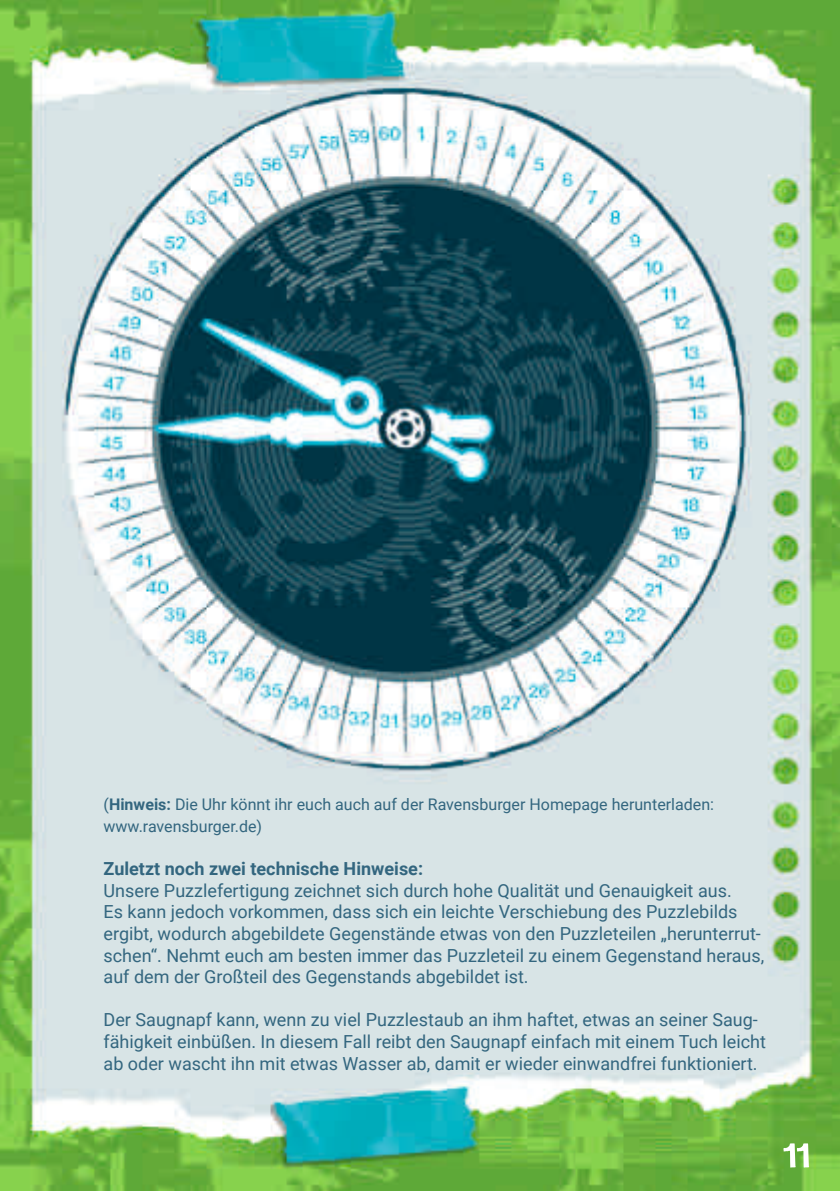
<style>
.page{position:relative;width:840px;height:1191px;background:#fff}
.page>*{position:absolute;margin:0;border:0;box-sizing:border-box;transform-origin:0 0}
.t1{font:18px/21.6px "Roboto";color:#33667f}
.t2{font:700 18px "Roboto";color:#33667f}
.t3{font:16px/21.6px "Roboto";color:#33667f}
.s1{font-weight:700}
</style>
<div class="page">
<img style="left:0;top:0;width:839px;height:1191px">
<svg style="left:783px;top:1143px;width:25px;height:24px"></svg>
<p class="t3" style="left:103px;top:793px;width:611px">(<span class="s1">Hinweis:</span> Die Uhr könnt ihr euch auch auf der Ravensburger Homepage herunterladen: www.ravensburger.de)</p>
<p class="t2" style="left:103px;top:856px;width:321px">Zuletzt noch zwei technische Hinweise:</p>
<p class="t1" style="left:103px;top:878px;width:661px">Unsere Puzzlefertigung zeichnet sich durch hohe Qualität und Genauigkeit aus.<br>Es kann jedoch vorkommen, dass sich ein leichte Verschiebung des Puzzlebilds ergibt, wodurch abgebildete Gegenstände etwas von den Puzzleteilen „herunterrut&shy;schen“. Nehmt euch am besten immer das Puzzleteil zu einem Gegenstand heraus, auf dem der Großteil des Gegenstands abgebildet ist.</p>
<p class="t1" style="left:103px;top:1008px;width:663px">Der Saugnapf kann, wenn zu viel Puzzlestaub an ihm haftet, etwas an seiner Saug&shy;fähigkeit einbüßen. In diesem Fall reibt den Saugnapf einfach mit einem Tuch leicht ab oder wascht ihn mit etwas Wasser ab, damit er wieder einwandfrei funktioniert.</p>
</div>
